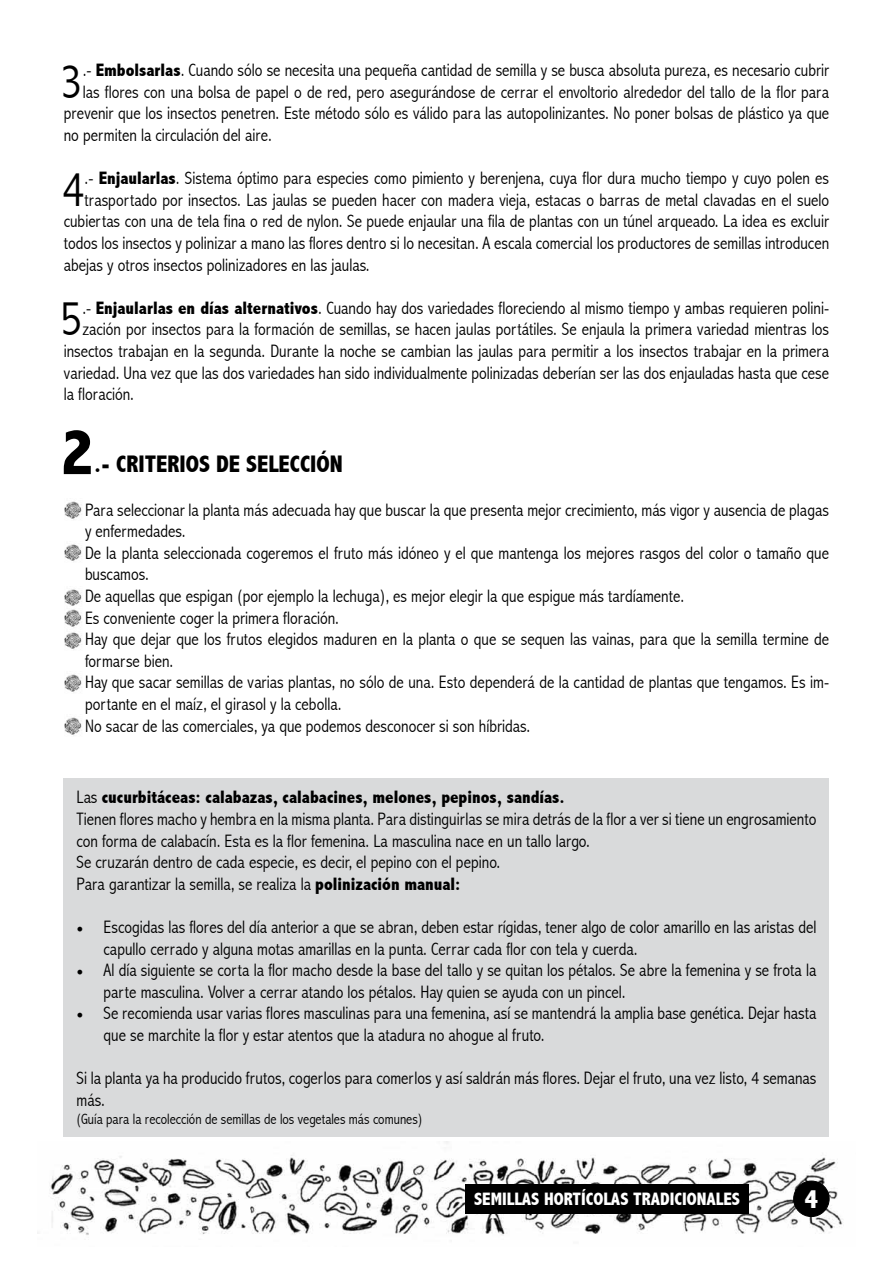
<style>
.page{position:relative;width:893px;height:1263px;background:#fff}
.page>*{position:absolute;margin:0;border:0;box-sizing:border-box;transform-origin:0 0}
.t1{font:800 condensed 66.3px "Abadi";color:#000}
.t2{font:300 condensed 49.65px "Abadi";color:#000}
.t3{font:800 condensed 27px "Abadi";color:#fff}
.t4{font:800 condensed 24px "Abadi";color:#000}
.t5{font:300 condensed 18px/21.6px "Abadi";color:#000}
.t6{font:800 condensed 18px "Abadi";color:#fff}
.t7{font:300 condensed 15px "Abadi";color:#000}
.s1{font-weight:800}
.s2{font-family:"Minion Pro";font-weight:400;font-stretch:normal}
</style>
<div class="page">
<div style="left:64px;top:778px;width:765px;height:358px;background:#d9dadb"></div>
<img style="left:37px;top:1141px;width:806px;height:94px">
<div style="left:466px;top:1184px;width:283px;height:29px;background:#000"></div>
<div style="left:794px;top:1181px;width:35px;height:35px;background:#000;border-radius:50%"></div>
<div style="left:793px;top:1181px;width:36px;height:36px;border:1px solid #000;border-radius:50%"></div>
<img style="left:65px;top:501px;width:17px;height:19px">
<img style="left:65px;top:544px;width:17px;height:17px">
<img style="left:65px;top:589px;width:17px;height:60px">
<img style="left:65px;top:674px;width:17px;height:19px">
<img style="left:65px;top:717px;width:17px;height:19px">
<h2 class="t2" style="left:60px;top:53px;width:24px">3</h2>
<p class="t5" style="left:83px;top:59px;width:748px">.- <span class="s1">Embolsarlas</span>. Cuando sólo se necesita una pequeña cantidad de semilla y se busca absoluta pureza, es necesario cubrir</p>
<p class="t5" style="left:83px;top:81px;width:748px">las flores con una bolsa de papel o de red, pero asegurándose de cerrar el envoltorio alrededor del tallo de la flor para</p>
<p class="t5" style="left:64px;top:103px;width:767px">prevenir que los insectos penetren. Este método sólo es válido para las autopolinizantes. No poner bolsas de plástico ya que</p>
<p class="t5" style="left:64px;top:124px;width:210px">no permiten la circulación del aire.</p>
<h2 class="t2" style="left:62px;top:161px;width:24px">4</h2>
<p class="t5" style="left:85px;top:167px;width:746px">.- <span class="s1">Enjaularlas</span>. Sistema óptimo para especies como pimiento y berenjena, cuya flor dura mucho tiempo y cuyo polen es</p>
<p class="t5" style="left:85px;top:189px;width:746px">trasportado por insectos. Las jaulas se pueden hacer con madera vieja, estacas o barras de metal clavadas en el suelo</p>
<p class="t5" style="left:64px;top:211px;width:767px">cubiertas con una de tela fina o red de nylon. Se puede enjaular una fila de plantas con un túnel arqueado. La idea es excluir</p>
<p class="t5" style="left:64px;top:232px;width:767px">todos los insectos y polinizar a mano las flores dentro si lo necesitan. A escala comercial los productores de semillas introducen</p>
<p class="t5" style="left:64px;top:254px;width:307px">abejas y otros insectos polinizadores en las jaulas.</p>
<h2 class="t2" style="left:60px;top:290px;width:24px">5</h2>
<p class="t5" style="left:82px;top:297px;width:748px">.- <span class="s1">Enjaularlas en días alternativos</span>. Cuando hay dos variedades floreciendo al mismo tiempo y ambas requieren polini-</p>
<p class="t5" style="left:82px;top:319px;width:748px">zación por insectos para la formación de semillas, se hacen jaulas portátiles. Se enjaula la primera variedad mientras los</p>
<p class="t5" style="left:64px;top:340px;width:767px">insectos trabajan en la segunda. Durante la noche se cambian las jaulas para permitir a los insectos trabajar en la primera</p>
<p class="t5" style="left:64px;top:362px;width:767px">variedad. Una vez que las dos variedades han sido individualmente polinizadas deberían ser las dos enjauladas hasta que cese</p>
<p class="t5" style="left:64px;top:383px;width:72px">la floración.</p>
<h1 class="t1" style="left:60px;top:414px;width:35px">2</h1>
<h3 class="t4" style="left:94px;top:450px;width:44px">.- Criterios</h3>
<h3 class="t4" style="left:216px;top:450px;width:42px">de selección</h3>
<p class="t5" style="left:85px;top:499px;width:746px">Para seleccionar la planta más adecuada hay que buscar la que presenta mejor crecimiento, más vigor y ausencia de plagas y enfermedades.<br>De la planta seleccionada cogeremos el fruto más idóneo y el que mantenga los mejores rasgos del color o tamaño que buscamos.<br>De aquellas que espigan (por ejemplo la lechuga), es mejor elegir la que espigue más tardíamente.<br>Es conveniente coger la primera floración.<br>Hay que dejar que los frutos elegidos maduren en la planta o que se sequen las vainas, para que la semilla termine de formarse bien.<br>Hay que sacar semillas de varias plantas, no sólo de una. Esto dependerá de la cantidad de plantas que tengamos. Es im&shy;portante en el maíz, el girasol y la cebolla.<br>No sacar de las comerciales, ya que podemos desconocer si son híbridas.</p>
<p class="t5" style="left:77px;top:787px;width:741px">Las <span class="s1">cucurbitáceas: calabazas, calabacines, melones, pepinos, sandías.<br></span>Tienen flores macho y hembra en la misma planta. Para distinguirlas se mira detrás de la flor a ver si tiene un engrosamiento con forma de calabacín. Esta es la flor femenina. La masculina nace en un tallo largo.<br>Se cruzarán dentro de cada especie, es decir, el pepino con el pepino.<br>Para garantizar la semilla, se realiza la <span class="s1">polinización manual:</span></p>
<p class="t5" style="left:104px;top:916px;width:714px;text-indent:-27px"><span class="s2">•</span> Escogidas las flores del día anterior a que se abran, deben estar rígidas, tener algo de color amarillo en las aristas del capullo cerrado y alguna motas amarillas en la punta. Cerrar cada flor con tela y cuerda.</p>
<p class="t5" style="left:104px;top:959px;width:714px;text-indent:-27px"><span class="s2">•</span> Al día siguiente se corta la flor macho desde la base del tallo y se quitan los pétalos. Se abre la femenina y se frota la parte masculina. Volver a cerrar atando los pétalos. Hay quien se ayuda con un pincel.</p>
<p class="t5" style="left:104px;top:1003px;width:714px;text-indent:-27px"><span class="s2">•</span> Se recomienda usar varias flores masculinas para una femenina, así se mantendrá la amplia base genética. Dejar hasta que se marchite la flor y estar atentos que la atadura no ahogue al fruto.</p>
<p class="t5" style="left:77px;top:1067px;width:741px">Si la planta ya ha producido frutos, cogerlos para comerlos y así saldrán más flores. Dejar el fruto, una vez listo, 4 semanas más.</p>
<p class="t7" style="left:77px;top:1110px;width:347px">(Guía para la recolección de semillas de los vegetales más comunes)</p>
<p class="t6" style="left:474px;top:1188px;width:267px">SEMILLAS HORTÍCOLAS TRADICIONALES</p>
<h3 class="t3" style="left:804px;top:1183px;width:15px">4</h3>
</div>
